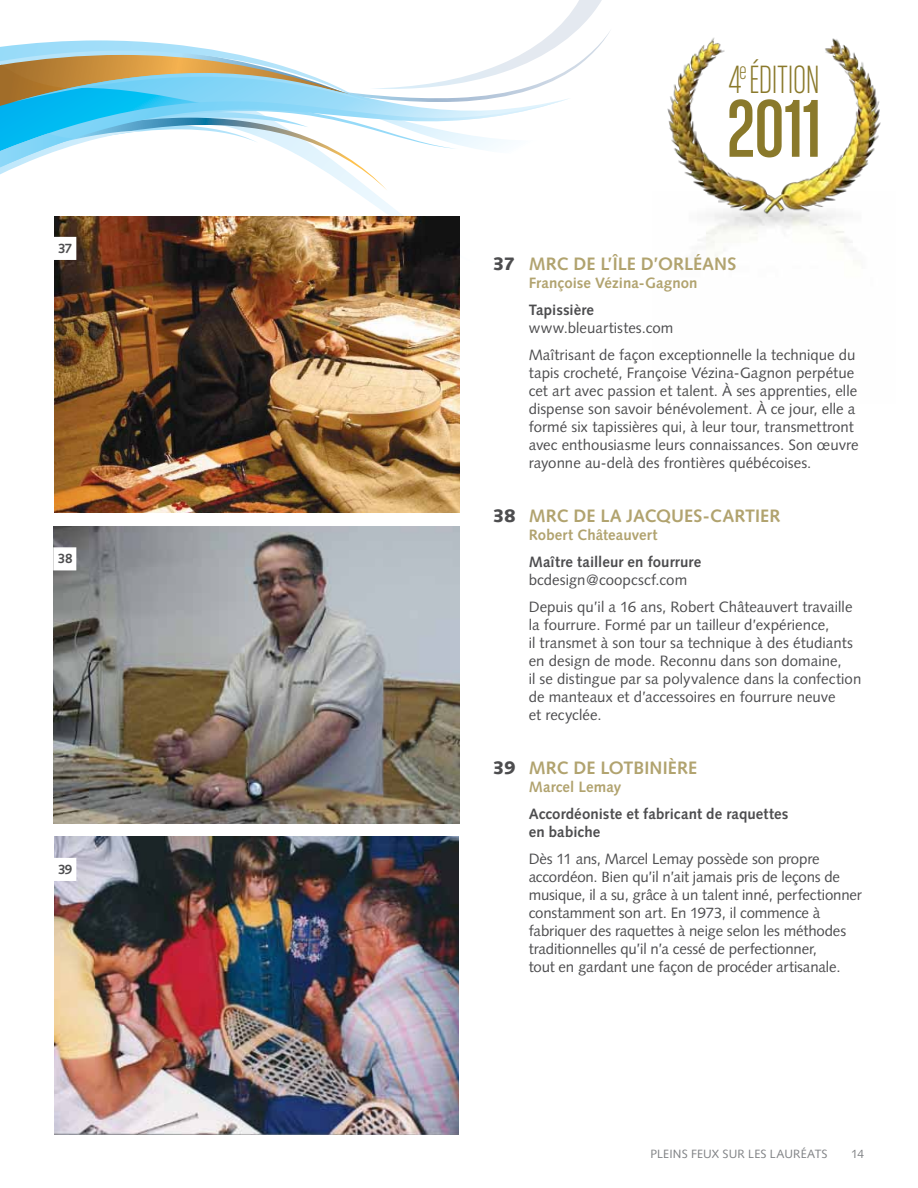
<style>
.page{position:relative;width:918px;height:1188px;background:#fff}
.page>*{position:absolute;margin:0;border:0;box-sizing:border-box;transform-origin:0 0}
.t1{font:87.15px "Chalet Comprime Cologne Eighty";color:#8a792b}
.t2{font:41.85px "Chalet Comprime Milan Eighty";letter-spacing:-.005em;color:#8a792b}
.t3{font:700 18px "Syntax";color:#b1a36f}
.t4{font:15px/18px "Syntax";color:#4d4d4f}
.t5{font:700 15px/18px "Syntax";letter-spacing:.01em;color:#4d4d4f}
.t6{font:700 15px "Syntax";letter-spacing:.01em;color:#b1a36f}
.t7{font:700 13.5px "Syntax";color:#4d4d4f}
.t8{font:12px "Syntax";letter-spacing:.01em;color:#808285}
.s1{font-weight:900;color:#4d4d4f}
</style>
<div class="page">
<svg style="left:355px;top:191px;width:105px;height:73px"></svg>
<svg style="left:0;top:0;width:610px;height:191px"></svg>
<img style="left:54px;top:216px;width:405px;height:297px">
<div style="left:53px;top:237px;width:23px;height:23px;background:#fff"></div>
<img style="left:54px;top:527px;width:405px;height:296px">
<div style="left:53px;top:547px;width:23px;height:23px;background:#fff;border:2px solid #fff"></div>
<img style="left:54px;top:837px;width:405px;height:297px">
<div style="left:53px;top:858px;width:23px;height:23px;background:#fff"></div>
<img style="left:667px;top:37px;width:214px;height:194px">
<p class="t7" style="left:58px;top:241px;width:16px">37</p>
<p class="t7" style="left:58px;top:551px;width:16px">38</p>
<p class="t7" style="left:58px;top:862px;width:16px">39</p>
<h2 class="t2" style="left:729px;top:57px;width:92px">4<sup>e</sup>ÉDITION</h2>
<h1 class="t1" style="left:727px;top:81px;width:96px">2011</h1>
<p class="t3" style="left:493px;top:253px;width:245px"><span class="s1">37</span> MRC DE L’ÎLE D’ORLÉANS</p>
<p class="t6" style="left:529px;top:274px;width:170px">Françoise Vézina-Gagnon</p>
<p class="t5" style="left:529px;top:301px;width:67px">Tapissière</p>
<p class="t4" style="left:529px;top:314px;width:328px;line-height:27px">www.bleuartistes.com<br>Maîtrisant de façon exceptionnelle la technique du</p>
<p class="t4" style="left:529px;top:364px;width:331px">tapis crocheté, Françoise Vézina-Gagnon perpétue cet art avec passion et talent. À ses apprenties, elle dispense son savoir bénévolement. À ce jour, elle a formé six tapissières qui, à leur tour, transmettront avec enthousiasme leurs connaissances. Son œuvre rayonne au-delà des frontières québécoises.</p>
<p class="t3" style="left:493px;top:505px;width:289px"><span class="s1">38</span> MRC DE LA JACQUES-CARTIER</p>
<p class="t6" style="left:529px;top:526px;width:130px">Robert Châteauvert</p>
<p class="t5" style="left:529px;top:553px;width:174px">Maître tailleur en fourrure</p>
<p class="t4" style="left:529px;top:566px;width:325px;line-height:27px">bcdesign@coopcscf.com<br>Depuis qu’il a 16 ans, Robert Châteauvert travaille</p>
<p class="t4" style="left:529px;top:616px;width:334px">la fourrure. Formé par un tailleur d’expérience,<br>il transmet à son tour sa technique à des étudiants en design de mode. Reconnu dans son domaine,<br>il se distingue par sa polyvalence dans la confection de manteaux et d’accessoires en fourrure neuve<br>et recyclée.</p>
<p class="t3" style="left:493px;top:757px;width:206px"><span class="s1">39</span> MRC DE LOTBINIÈRE</p>
<p class="t6" style="left:529px;top:778px;width:94px">Marcel Lemay</p>
<p class="t5" style="left:529px;top:805px;width:261px">Accordéoniste et fabricant de raquettes en babiche</p>
<p class="t4" style="left:529px;top:850px;width:335px">Dès 11 ans, Marcel Lemay possède son propre accordéon. Bien qu’il n’ait jamais pris de leçons de musique, il a su, grâce à un talent inné, perfectionner constamment son art. En 1973, il commence à fabriquer des raquettes à neige selon les méthodes traditionnelles qu’il n’a cessé de perfectionner,<br>tout en gardant une façon de procéder artisanale.</p>
<p class="t8" style="left:650px;top:1147px;width:179px">PLEINS FEUX SUR LES LAURÉATS</p>
<p class="t8" style="left:851px;top:1147px;width:14px">14</p>
</div>
